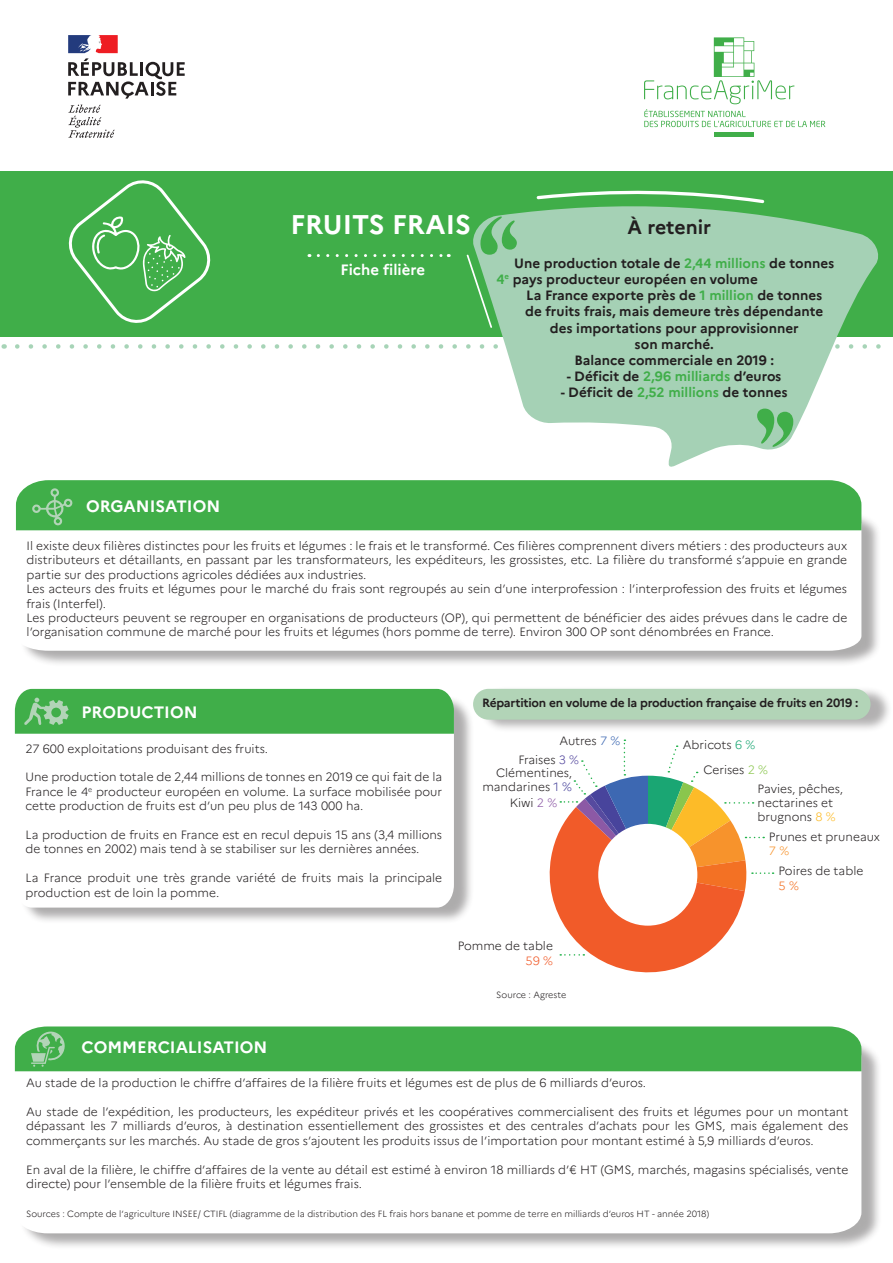
<style>
.page{position:relative;width:893px;height:1263px;background:#fff}
.page>*{position:absolute;margin:0;border:0;box-sizing:border-box;transform-origin:0 0}
.t1{font:700 27px "Marianne";color:#fff}
.t2{font:700 19.5px "Marianne";color:#231f20}
.t3{font:700 16.5px "Marianne";color:#fff}
.t4{font:700 15px "Marianne";color:#fff}
.t5{font:700 13.5px "Marianne";color:#231f20}
.légendecamembert{font:300 12px/14.4px "Marianne";color:#231f20}
.t6{font:700 12px "Marianne";letter-spacing:-.02em;color:#231f20}
.légendecamembert-2{font:300 12px "Marianne";color:#f37124}
.t7{font:300 9px "Marianne";color:#231f20}
.s1{color:#40ae49}
.s2{color:#3d68b2}
.s3{color:#564a9f}
.s4{color:#48449c}
.s5{color:#8c59a5}
.s6{color:#f15b29}
.s7{color:#1aa673}
.s8{color:#8ac64d}
.s9{color:#fdbb28}
.s10{color:#f7932c}
</style>
<div class="page">
<div style="left:0;top:171px;width:893px;height:166px;background:#40ae49"></div>
<svg style="left:17px;top:344px;width:453px;height:5px"></svg>
<div style="left:20px;top:510px;width:862px;height:157px;background:#231f20;opacity:.37"></div>
<svg style="left:16px;top:530px;width:845px;height:121px"></svg>
<svg style="left:318px;top:254px;width:131px;height:3px"></svg>
<div style="left:19px;top:695px;width:456px;height:229px;background:#231f20;opacity:.37"></div>
<svg style="left:19px;top:734px;width:435px;height:173px"></svg>
<div style="left:15px;top:689px;width:439px;height:45px;background:#40ae49"></div>
<div style="left:479px;top:686px;width:413px;height:47px;background:#231f20;opacity:.35"></div>
<div style="left:473px;top:689px;width:397px;height:31px;background:#b2d4b7;border-radius:15px"></div>
<div style="left:19px;top:1037px;width:863px;height:213px;background:#231f20;opacity:.37"></div>
<svg style="left:15px;top:1071px;width:846px;height:162px"></svg>
<div style="left:15px;top:1026px;width:846px;height:45px;background:#40ae49"></div>
<svg style="left:68px;top:180px;width:143px;height:143px"></svg>
<svg style="left:68px;top:105px;width:47px;height:33px"></svg>
<svg style="left:68px;top:35px;width:117px;height:64px"></svg>
<div style="left:714px;top:132px;width:40px;height:5px;background:#40ae49"></div>
<svg style="left:644px;top:37px;width:181px;height:90px"></svg>
<svg style="left:549px;top:739px;width:225px;height:234px"></svg>
<div style="left:16px;top:480px;width:845px;height:50px;background:#40ae49"></div>
<svg style="left:470px;top:201px;width:411px;height:266px;fill:#a5d1b5"></svg>
<svg style="left:537px;top:190px;width:227px;height:13px"></svg>
<svg style="left:467px;top:216px;width:50px;height:112px"></svg>
<svg style="left:757px;top:409px;width:36px;height:38px"></svg>
<p class="t1" style="left:291px;top:208px;width:182px">FRUITS FRAIS</p>
<p class="t4" style="left:341px;top:260px;width:86px">Fiche filière</p>
<p class="t2" style="left:628px;top:215px;width:85px">À retenir</p>
<p class="t5" style="left:514px;top:255px;width:321px">Une production totale de <span class="s1">2,44 millions</span> de tonnes</p>
<p class="t5" style="left:496px;top:271px;width:263px"><span class="s1">4</span><sup>e</sup> pays producteur européen en volume</p>
<p class="t5" style="left:526px;top:287px;width:298px">La France exporte près de <span class="s1">1 million</span> de tonnes</p>
<p class="t5" style="left:525px;top:303px;width:299px">de fruits frais, mais demeure très dépendante</p>
<p class="t5" style="left:550px;top:319px;width:250px">des importations pour approvisionner</p>
<p class="t5" style="left:635px;top:336px;width:81px">son marché.</p>
<p class="t5" style="left:574px;top:352px;width:201px">Balance commerciale en 2019 :</p>
<p class="t5" style="left:567px;top:368px;width:216px">- Déficit de <span class="s1">2,96 milliards</span> d’euros</p>
<p class="t5" style="left:561px;top:384px;width:228px">- Déficit de <span class="s1">2,52 millions</span> de tonnes</p>
<p class="t3" style="left:86px;top:496px;width:136px">ORGANISATION</p>
<p class="légendecamembert" style="left:27px;top:538px;width:822px;text-align:justify">Il existe deux filières distinctes pour les fruits et légumes : le frais et le transformé. Ces filières comprennent divers métiers : des producteurs aux distributeurs et détaillants, en passant par les transformateurs, les expéditeurs, les grossistes, etc. La filière du transformé s’appuie en grande partie sur des productions agricoles dédiées aux industries.</p>
<p class="légendecamembert" style="left:27px;top:582px;width:822px">Les acteurs des fruits et légumes pour le marché du frais sont regroupés au sein d’une interprofession : l’interprofession des fruits et légumes frais (Interfel).</p>
<p class="légendecamembert" style="left:27px;top:610px;width:822px">Les producteurs peuvent se regrouper en organisations de producteurs (OP), qui permettent de bénéficier des aides prévues dans le cadre de l’organisation commune de marché pour les fruits et légumes (hors pomme de terre). Environ 300 OP sont dénombrées en France.</p>
<p class="t3" style="left:82px;top:702px;width:118px">PRODUCTION</p>
<p class="légendecamembert" style="left:26px;top:741px;width:244px">27 600 exploitations produisant des fruits.</p>
<p class="légendecamembert" style="left:26px;top:770px;width:418px;text-align:justify">Une production totale de 2,44 millions de tonnes en 2019 ce qui fait de la France le 4<sup>e</sup> producteur européen en volume. La surface mobilisée pour cette production de fruits est d’un peu plus de 143 000 ha.</p>
<p class="légendecamembert" style="left:26px;top:827px;width:418px">La production de fruits en France est en recul depuis 15 ans (3,4 millions de tonnes en 2002) mais tend à se stabiliser sur les dernières années.</p>
<p class="légendecamembert" style="left:26px;top:871px;width:418px">La France produit une très grande variété de fruits mais la principale production est de loin la pomme.</p>
<p class="t6" style="left:482px;top:696px;width:378px">Répartition en volume de la production française de fruits en 2019 :</p>
<p class="légendecamembert" style="left:559px;top:734px;width:62px">Autres <span class="s2">7 %</span></p>
<p class="légendecamembert" style="left:518px;top:752px;width:62px">Fraises <span class="s3">3 %</span></p>
<p class="légendecamembert" style="left:496px;top:765px;width:78px">Clémentines,</p>
<p class="légendecamembert" style="left:482px;top:780px;width:91px">mandarines <span class="s4">1 %</span></p>
<p class="légendecamembert" style="left:510px;top:795px;width:49px">Kiwi <span class="s5">2 %</span></p>
<p class="légendecamembert" style="left:458px;top:939px;width:97px;text-align:right">Pomme de table<br><span class="s6">59 %</span></p>
<p class="t7" style="left:496px;top:989px;width:72px">Source : Agreste</p>
<p class="légendecamembert" style="left:683px;top:737px;width:74px">Abricots <span class="s7">6 %</span></p>
<p class="légendecamembert" style="left:703px;top:763px;width:66px">Cerises <span class="s8">2 %</span></p>
<p class="légendecamembert" style="left:758px;top:781px;width:87px">Pavies, pêches,</p>
<p class="légendecamembert" style="left:758px;top:795px;width:77px">nectarines et</p>
<p class="légendecamembert" style="left:758px;top:810px;width:80px">brugnons <span class="s9">8 %</span></p>
<p class="légendecamembert" style="left:769px;top:829px;width:113px">Prunes et pruneaux<br><span class="s10">7 %</span></p>
<p class="légendecamembert" style="left:779px;top:864px;width:86px">Poires de table</p>
<p class="légendecamembert-2" style="left:779px;top:878px;width:22px">5 %</p>
<p class="t3" style="left:82px;top:1037px;width:187px">COMMERCIALISATION</p>
<p class="légendecamembert" style="left:26px;top:1076px;width:621px">Au stade de la production le chiffre d’affaires de la filière fruits et légumes est de plus de 6 milliards d’euros.</p>
<p class="légendecamembert" style="left:26px;top:1104px;width:824px;text-align:justify">Au stade de l’expédition, les producteurs, les expéditeur privés et les coopératives commercialisent des fruits et légumes pour un montant dépassant les 7 milliards d’euros, à destination essentiellement des grossistes et des centrales d’achats pour les GMS, mais également des commerçants sur les marchés. Au stade de gros s’ajoutent les produits issus de l’importation pour montant estimé à 5,9 milliards d’euros.</p>
<p class="légendecamembert" style="left:26px;top:1162px;width:824px">En aval de la filière, le chiffre d’affaires de la vente au détail est estimé à environ 18 milliards d’€ HT (GMS, marchés, magasins spécialisés, vente directe) pour l’ensemble de la filière fruits et légumes frais.</p>
<p class="t7" style="left:26px;top:1208px;width:685px">Sources : Compte de l’agriculture INSEE/ CTIFL (diagramme de la distribution des FL frais hors banane et pomme de terre en milliards d’euros HT - année 2018)</p>
</div>
